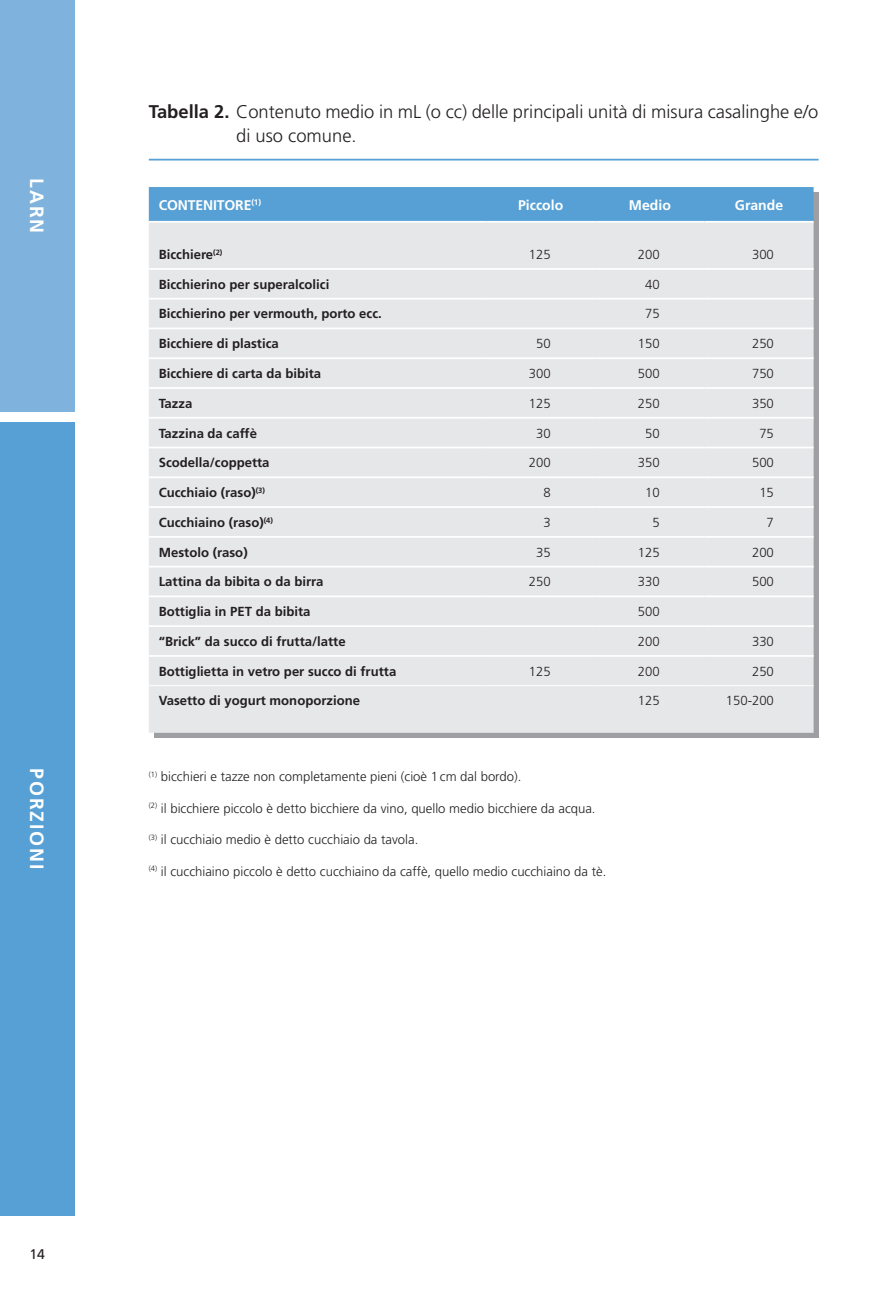
<style>
.page{position:relative;width:893px;height:1290px;background:#fff}
.page>*{position:absolute;margin:0;border:0;box-sizing:border-box;transform-origin:0 0}
.intestazione_dx{font:700 19.25px "Frutiger LT Std";letter-spacing:.1em;color:#fff}
.paragrafo{font:300 18.38px "Frutiger LT Std";color:#231f20}
.t1{font:700 14px "Frutiger LT Std";color:#fff}
.t2{font:14px "Frutiger LT Std";color:#231f20}
.paragrafo-2{font:300 13.12px "Frutiger LT Std";color:#231f20}
.t3{font:700 13.12px "Frutiger LT Std";color:#231f20}
.s1{font-weight:700}
</style>
<div class="page">
<div style="left:0;top:422px;width:74px;height:793px;background:#56a0d5"></div>
<div style="left:0;top:0;width:74px;height:412px;background:#7fb3dd"></div>
<div style="left:149px;top:187px;width:665px;height:34px;background:#56a0d5"></div>
<div style="left:149px;top:223px;width:665px;height:510px;background:#e6e7e9"></div>
<hr style="left:149px;top:268px;width:337px;height:2px;background:#fff">
<hr style="left:486px;top:268px;width:109px;height:2px;background:#fff">
<hr style="left:595px;top:268px;width:109px;height:2px;background:#fff">
<hr style="left:704px;top:268px;width:110px;height:2px;background:#fff">
<hr style="left:149px;top:298px;width:337px;height:2px;background:#fff">
<hr style="left:486px;top:298px;width:109px;height:2px;background:#fff">
<hr style="left:595px;top:298px;width:109px;height:2px;background:#fff">
<hr style="left:704px;top:298px;width:110px;height:2px;background:#fff">
<hr style="left:149px;top:328px;width:337px;height:1px;background:#fff">
<hr style="left:486px;top:328px;width:109px;height:1px;background:#fff">
<hr style="left:595px;top:328px;width:109px;height:1px;background:#fff">
<hr style="left:704px;top:328px;width:110px;height:1px;background:#fff">
<hr style="left:149px;top:357px;width:337px;height:2px;background:#fff">
<hr style="left:486px;top:357px;width:109px;height:2px;background:#fff">
<hr style="left:595px;top:357px;width:109px;height:2px;background:#fff">
<hr style="left:704px;top:357px;width:110px;height:2px;background:#fff">
<hr style="left:149px;top:387px;width:337px;height:2px;background:#fff">
<hr style="left:486px;top:387px;width:109px;height:2px;background:#fff">
<hr style="left:595px;top:387px;width:109px;height:2px;background:#fff">
<hr style="left:704px;top:387px;width:110px;height:2px;background:#fff">
<hr style="left:149px;top:417px;width:337px;height:2px;background:#fff">
<hr style="left:486px;top:417px;width:109px;height:2px;background:#fff">
<hr style="left:595px;top:417px;width:109px;height:2px;background:#fff">
<hr style="left:704px;top:417px;width:110px;height:2px;background:#fff">
<hr style="left:149px;top:447px;width:337px;height:1px;background:#fff">
<hr style="left:486px;top:447px;width:109px;height:1px;background:#fff">
<hr style="left:595px;top:447px;width:109px;height:1px;background:#fff">
<hr style="left:704px;top:447px;width:110px;height:1px;background:#fff">
<hr style="left:149px;top:476px;width:337px;height:2px;background:#fff">
<hr style="left:486px;top:476px;width:109px;height:2px;background:#fff">
<hr style="left:595px;top:476px;width:109px;height:2px;background:#fff">
<hr style="left:704px;top:476px;width:110px;height:2px;background:#fff">
<hr style="left:149px;top:506px;width:337px;height:2px;background:#fff">
<hr style="left:486px;top:506px;width:109px;height:2px;background:#fff">
<hr style="left:595px;top:506px;width:109px;height:2px;background:#fff">
<hr style="left:704px;top:506px;width:110px;height:2px;background:#fff">
<hr style="left:149px;top:536px;width:337px;height:2px;background:#fff">
<hr style="left:486px;top:536px;width:109px;height:2px;background:#fff">
<hr style="left:595px;top:536px;width:109px;height:2px;background:#fff">
<hr style="left:704px;top:536px;width:110px;height:2px;background:#fff">
<hr style="left:149px;top:566px;width:337px;height:1px;background:#fff">
<hr style="left:486px;top:566px;width:109px;height:1px;background:#fff">
<hr style="left:595px;top:566px;width:109px;height:1px;background:#fff">
<hr style="left:704px;top:566px;width:110px;height:1px;background:#fff">
<hr style="left:149px;top:595px;width:337px;height:2px;background:#fff">
<hr style="left:486px;top:595px;width:109px;height:2px;background:#fff">
<hr style="left:595px;top:595px;width:109px;height:2px;background:#fff">
<hr style="left:704px;top:595px;width:110px;height:2px;background:#fff">
<hr style="left:149px;top:625px;width:337px;height:2px;background:#fff">
<hr style="left:486px;top:625px;width:109px;height:2px;background:#fff">
<hr style="left:595px;top:625px;width:109px;height:2px;background:#fff">
<hr style="left:704px;top:625px;width:110px;height:2px;background:#fff">
<hr style="left:149px;top:655px;width:337px;height:2px;background:#fff">
<hr style="left:486px;top:655px;width:109px;height:2px;background:#fff">
<hr style="left:595px;top:655px;width:109px;height:2px;background:#fff">
<hr style="left:704px;top:655px;width:110px;height:2px;background:#fff">
<hr style="left:149px;top:685px;width:337px;height:1px;background:#fff">
<hr style="left:486px;top:685px;width:109px;height:1px;background:#fff">
<hr style="left:595px;top:685px;width:109px;height:1px;background:#fff">
<hr style="left:704px;top:685px;width:110px;height:1px;background:#fff">
<hr style="left:149px;top:159px;width:670px;height:1px;background:#56a0d5">
<p class="intestazione_dx" style="left:48px;top:178px;width:56px;rotate:90deg">LARN</p>
<p class="intestazione_dx" style="left:48px;top:768px;width:103px;rotate:90deg">PORZIONI</p>
<p class="paragrafo" style="left:149px;top:101px;width:671px"><span class="s1">Tabella 2.</span> Contenuto medio in mL (o cc) delle principali unità di misura casalinghe e/o</p>
<p class="paragrafo" style="left:236px;top:126px;width:122px">di uso comune.</p>
<p class="t1" style="left:159px;top:197px;width:104px">CONTENITORE<sup>(1)</sup></p>
<p class="t1" style="left:518px;top:197px;width:47px">Piccolo</p>
<p class="t1" style="left:629px;top:197px;width:43px">Medio</p>
<p class="t1" style="left:735px;top:197px;width:50px">Grande</p>
<p class="t3" style="left:159px;top:247px;width:65px">Bicchiere<sup>(2)</sup></p>
<p class="paragrafo-2" style="left:529px;top:247px;width:23px">125</p>
<p class="paragrafo-2" style="left:638px;top:247px;width:23px">200</p>
<p class="paragrafo-2" style="left:752px;top:247px;width:23px">300</p>
<p class="t3" style="left:159px;top:276px;width:172px">Bicchierino per superalcolici</p>
<p class="paragrafo-2" style="left:645px;top:277px;width:16px">40</p>
<p class="t3" style="left:159px;top:306px;width:225px">Bicchierino per vermouth, porto ecc.</p>
<p class="paragrafo-2" style="left:645px;top:306px;width:16px">75</p>
<p class="t3" style="left:159px;top:336px;width:122px">Bicchiere di plastica</p>
<p class="paragrafo-2" style="left:536px;top:336px;width:16px">50</p>
<p class="paragrafo-2" style="left:638px;top:336px;width:23px">150</p>
<p class="paragrafo-2" style="left:752px;top:336px;width:23px">250</p>
<p class="t3" style="left:159px;top:366px;width:164px">Bicchiere di carta da bibita</p>
<p class="paragrafo-2" style="left:529px;top:366px;width:23px">300</p>
<p class="paragrafo-2" style="left:638px;top:366px;width:23px">500</p>
<p class="paragrafo-2" style="left:752px;top:366px;width:23px">750</p>
<p class="t3" style="left:159px;top:395px;width:35px">Tazza</p>
<p class="paragrafo-2" style="left:529px;top:396px;width:23px">125</p>
<p class="paragrafo-2" style="left:638px;top:396px;width:23px">250</p>
<p class="paragrafo-2" style="left:752px;top:396px;width:23px">350</p>
<p class="t3" style="left:159px;top:425px;width:100px">Tazzina da caffè</p>
<p class="paragrafo-2" style="left:536px;top:426px;width:16px">30</p>
<p class="paragrafo-2" style="left:645px;top:426px;width:16px">50</p>
<p class="paragrafo-2" style="left:759px;top:426px;width:16px">75</p>
<p class="t3" style="left:159px;top:455px;width:112px">Scodella/coppetta</p>
<p class="paragrafo-2" style="left:529px;top:455px;width:23px">200</p>
<p class="paragrafo-2" style="left:638px;top:455px;width:23px">350</p>
<p class="paragrafo-2" style="left:752px;top:455px;width:23px">500</p>
<p class="t3" style="left:159px;top:485px;width:108px">Cucchiaio (raso)<sup>(3)</sup></p>
<p class="paragrafo-2" style="left:543px;top:485px;width:9px">8</p>
<p class="paragrafo-2" style="left:645px;top:485px;width:16px">10</p>
<p class="paragrafo-2" style="left:759px;top:485px;width:16px">15</p>
<p class="t3" style="left:159px;top:515px;width:116px">Cucchiaino (raso)<sup>(4)</sup></p>
<p class="paragrafo-2" style="left:543px;top:515px;width:9px">3</p>
<p class="paragrafo-2" style="left:652px;top:515px;width:9px">5</p>
<p class="paragrafo-2" style="left:767px;top:515px;width:9px">7</p>
<p class="t3" style="left:159px;top:544px;width:90px">Mestolo (raso)</p>
<p class="paragrafo-2" style="left:536px;top:545px;width:16px">35</p>
<p class="paragrafo-2" style="left:638px;top:545px;width:23px">125</p>
<p class="paragrafo-2" style="left:752px;top:545px;width:23px">200</p>
<p class="t3" style="left:159px;top:574px;width:166px">Lattina da bibita o da birra</p>
<p class="paragrafo-2" style="left:529px;top:574px;width:23px">250</p>
<p class="paragrafo-2" style="left:638px;top:574px;width:23px">330</p>
<p class="paragrafo-2" style="left:752px;top:574px;width:23px">500</p>
<p class="t3" style="left:159px;top:604px;width:153px">Bottiglia in PET da bibita</p>
<p class="paragrafo-2" style="left:638px;top:604px;width:23px">500</p>
<p class="t3" style="left:159px;top:634px;width:188px">“Brick” da succo di frutta/latte</p>
<p class="paragrafo-2" style="left:638px;top:634px;width:23px">200</p>
<p class="paragrafo-2" style="left:752px;top:634px;width:23px">330</p>
<p class="t3" style="left:159px;top:663px;width:239px">Bottiglietta in vetro per succo di frutta</p>
<p class="paragrafo-2" style="left:529px;top:664px;width:23px">125</p>
<p class="paragrafo-2" style="left:638px;top:664px;width:23px">200</p>
<p class="paragrafo-2" style="left:752px;top:664px;width:23px">250</p>
<p class="t3" style="left:159px;top:693px;width:203px">Vasetto di yogurt monoporzione</p>
<p class="paragrafo-2" style="left:638px;top:693px;width:23px">125</p>
<p class="paragrafo-2" style="left:726px;top:693px;width:50px">150-200</p>
<p class="paragrafo-2" style="left:149px;top:769px;width:374px"><sup>(1)</sup> bicchieri e tazze non completamente pieni (cioè 1 cm dal bordo).</p>
<p class="paragrafo-2" style="left:149px;top:801px;width:448px"><sup>(2)</sup> il bicchiere piccolo è detto bicchiere da vino, quello medio bicchiere da acqua.</p>
<p class="paragrafo-2" style="left:149px;top:832px;width:271px"><sup>(3)</sup> il cucchiaio medio è detto cucchiaio da tavola.</p>
<p class="paragrafo-2" style="left:149px;top:864px;width:459px"><sup>(4)</sup> il cucchiaino piccolo è detto cucchiaino da caffè, quello medio cucchiaino da tè.</p>
<p class="t2" style="left:29px;top:1246px;width:17px">14</p>
</div>
